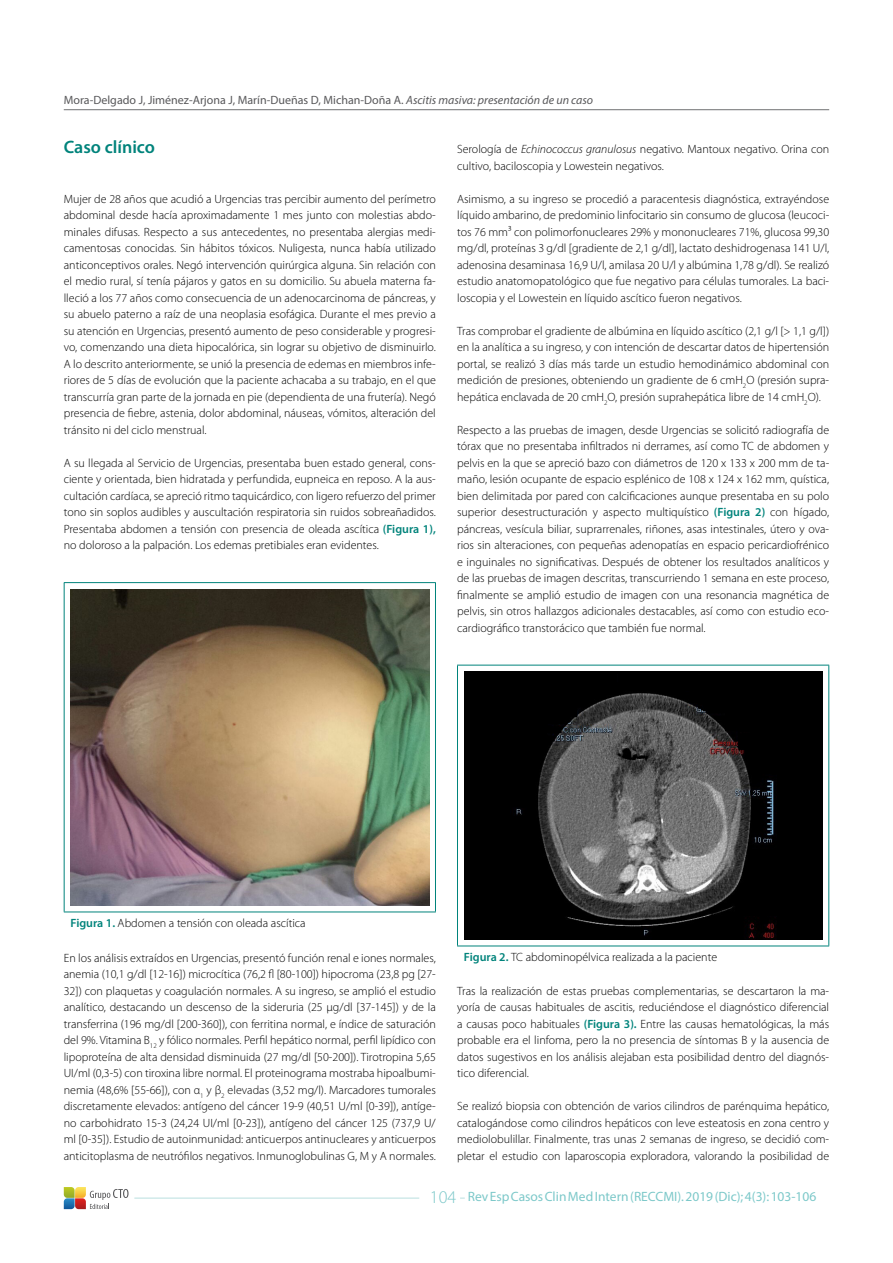
<style>
.page{position:relative;width:893px;height:1263px;background:#fff}
.page>*{position:absolute;margin:0;border:0;box-sizing:border-box;transform-origin:0 0}
.t1{font:600 18px "Myriad Pro";color:#00837b}
.t2{font:13.5px "Myriad Pro";color:#7cc8c9}
.t3{font:300 12px/16.5px "Myriad Pro";color:#000;text-align:justify}
.t4{font:12px "Myriad Pro";color:#58585a}
.s1{font-style:italic}
.s2{font-weight:600;color:#00837b}
.s3{font-weight:300;font-size:18px}
</style>
<div class="page">
<hr style="left:64px;top:109px;width:765px;height:1px;background:#707172">
<hr style="left:134px;top:1198px;width:285px;height:1px;background:#b9dfdf">
<svg style="left:64px;top:1187px;width:65px;height:22px"></svg>
<hr style="left:64px;top:582px;width:372px;height:1px;background:#00837b">
<hr style="left:64px;top:583px;width:1px;height:328px;background:#00837b">
<hr style="left:435px;top:583px;width:1px;height:328px;background:#00837b">
<hr style="left:64px;top:911px;width:372px;height:1px;background:#00837b">
<img style="left:70px;top:589px;width:359px;height:317px">
<hr style="left:457px;top:665px;width:372px;height:1px;background:#00837b">
<hr style="left:457px;top:665px;width:1px;height:280px;background:#00837b">
<hr style="left:828px;top:665px;width:1px;height:280px;background:#00837b">
<hr style="left:457px;top:945px;width:372px;height:1px;background:#00837b">
<div style="left:464px;top:671px;width:358px;height:269px;background:#000"></div>
<img style="left:516px;top:693px;width:260px;height:247px">
<p class="t4" style="left:64px;top:92px;width:531px">Mora-Delgado J, Jiménez-Arjona J, Marín-Dueñas D, Michan-Doña A. <span class="s1">Ascitis masiva: presentación de un caso</span></p>
<h1 class="t1" style="left:64px;top:136px;width:93px">Caso clínico</h1>
<p class="t3" style="left:64px;top:190px;width:374px">Mujer de 28 años que acudió a Urgencias tras percibir aumento del perímetro abdominal desde hacía aproximadamente 1 mes junto con molestias abdo&shy;minales difusas. Respecto a sus antecedentes, no presentaba alergias medi&shy;camentosas conocidas. Sin hábitos tóxicos. Nuligesta, nunca había utilizado anticonceptivos orales. Negó intervención quirúrgica alguna. Sin relación con el medio rural, sí tenía pájaros y gatos en su domicilio. Su abuela materna fa&shy;lleció a los 77 años como consecuencia de un adenocarcinoma de páncreas, y su abuelo paterno a raíz de una neoplasia esofágica. Durante el mes previo a su atención en Urgencias, presentó aumento de peso considerable y progresi&shy;vo, comenzando una dieta hipocalórica, sin lograr su objetivo de disminuirlo.<br>A lo descrito anteriormente, se unió la presencia de edemas en miembros infe&shy;riores de 5 días de evolución que la paciente achacaba a su trabajo, en el que transcurría gran parte de la jornada en pie (dependienta de una frutería). Negó presencia de fiebre, astenia, dolor abdominal, náuseas, vómitos, alteración del tránsito ni del ciclo menstrual.</p>
<p class="t3" style="left:64px;top:454px;width:374px">A su llegada al Servicio de Urgencias, presentaba buen estado general, cons&shy;ciente y orientada, bien hidratada y perfundida, eupneica en reposo. A la aus&shy;cultación cardíaca, se apreció ritmo taquicárdico, con ligero refuerzo del primer tono sin soplos audibles y auscultación respiratoria sin ruidos sobreañadidos.<br>Presentaba abdomen a tensión con presencia de oleada ascítica <span class="s2">(Figura 1), </span>no doloroso a la palpación. Los edemas pretibiales eran evidentes.</p>
<p class="t3" style="left:457px;top:141px;width:374px">Serología de <span class="s1">Echinococcus granulosus</span> negativo. Mantoux negativo. Orina con cultivo, baciloscopia y Lowestein negativos.</p>
<p class="t3" style="left:457px;top:190px;width:374px">Asimismo, a su ingreso se procedió a paracentesis diagnóstica, extrayéndose líquido ambarino, de predominio linfocitario sin consumo de glucosa (leucoci&shy;tos 76 mm³ con polimorfonucleares 29% y mononucleares 71%, glucosa 99,30 mg/dl, proteínas 3 g/dl [gradiente de 2,1 g/dl], lactato deshidrogenasa 141 U/l, adenosina desaminasa 16,9 U/l, amilasa 20 U/l y albúmina 1,78 g/dl). Se realizó estudio anatomopatológico que fue negativo para células tumorales. La baci&shy;loscopia y el Lowestein en líquido ascítico fueron negativos.</p>
<p class="t3" style="left:457px;top:322px;width:374px">Tras comprobar el gradiente de albúmina en líquido ascítico (2,1 g/l [&gt; 1,1 g/l]) en la analítica a su ingreso, y con intención de descartar datos de hipertensión portal, se realizó 3 días más tarde un estudio hemodinámico abdominal con medición de presiones, obteniendo un gradiente de 6 cmH<sub>2</sub>O (presión supra&shy;hepática enclavada de 20 cmH<sub>2</sub>O, presión suprahepática libre de 14 cmH<sub>2</sub>O).</p>
<p class="t3" style="left:457px;top:421px;width:374px">Respecto a las pruebas de imagen, desde Urgencias se solicitó radiografía de tórax que no presentaba infiltrados ni derrames, así como TC de abdomen y pelvis en la que se apreció bazo con diámetros de 120 x 133 x 200 mm de ta&shy;maño, lesión ocupante de espacio esplénico de 108 x 124 x 162 mm, quística, bien delimitada por pared con calcificaciones aunque presentaba en su polo superior desestructuración y aspecto multiquístico <span class="s2">(Figura 2)</span> con hígado, páncreas, vesícula biliar, suprarrenales, riñones, asas intestinales, útero y ova&shy;rios sin alteraciones, con pequeñas adenopatías en espacio pericardiofrénico e inguinales no significativas. Después de obtener los resultados analíticos y de las pruebas de imagen descritas, transcurriendo 1 semana en este proceso, finalmente se amplió estudio de imagen con una resonancia magnética de pelvis, sin otros hallazgos adicionales destacables, así como con estudio eco&shy;cardiográfico transtorácico que también fue normal.</p>
<p class="t3" style="left:71px;top:915px;width:237px"><span class="s2">Figura 1.</span> Abdomen a tensión con oleada ascítica</p>
<p class="t3" style="left:64px;top:949px;width:374px">En los análisis extraídos en Urgencias, presentó función renal e iones normales, anemia (10,1 g/dl [12-16]) microcítica (76,2 fl [80-100]) hipocroma (23,8 pg [27- 32]) con plaquetas y coagulación normales. A su ingreso, se amplió el estudio analítico, destacando un descenso de la sideruria (25 µg/dl [37-145]) y de la transferrina (196 mg/dl [200-360]), con ferritina normal, e índice de saturación del 9%. Vitamina B<sub>12</sub> y fólico normales. Perfil hepático normal, perfil lipídico con lipoproteína de alta densidad disminuida (27 mg/dl [50-200]). Tirotropina 5,65<br>UI/ml (0,3-5) con tiroxina libre normal. El proteinograma mostraba hipoalbumi&shy;nemia (48,6% [55-66]), con α<sub>1</sub> y β<sub>2</sub> elevadas (3,52 mg/l). Marcadores tumorales discretamente elevados: antígeno del cáncer 19-9 (40,51 U/ml [0-39]), antíge&shy;no carbohidrato 15-3 (24,24 UI/ml [0-23]), antígeno del cáncer 125 (737,9 U/ ml [0-35]). Estudio de autoinmunidad: anticuerpos antinucleares y anticuerpos anticitoplasma de neutrófilos negativos. Inmunoglobulinas G, M y A normales.</p>
<p class="t3" style="left:464px;top:949px;width:255px"><span class="s2">Figura 2.</span> TC abdominopélvica realizada a la paciente</p>
<p class="t3" style="left:457px;top:982px;width:374px">Tras la realización de estas pruebas complementarias, se descartaron la ma&shy;yoría de causas habituales de ascitis, reduciéndose el diagnóstico diferencial a causas poco habituales <span class="s2">(Figura 3).</span> Entre las causas hematológicas, la más probable era el linfoma, pero la no presencia de síntomas B y la ausencia de datos sugestivos en los análisis alejaban esta posibilidad dentro del diagnós&shy;tico diferencial.</p>
<p class="t3" style="left:457px;top:1098px;width:374px">Se realizó biopsia con obtención de varios cilindros de parénquima hepático, catalogándose como cilindros hepáticos con leve esteatosis en zona centro y mediolobulillar. Finalmente, tras unas 2 semanas de ingreso, se decidió com&shy;pletar el estudio con laparoscopia exploradora, valorando la posibilidad de</p>
<p class="t2" style="left:430px;top:1188px;width:388px"><span class="s3">104</span> Rev Esp Casos Clin Med Intern (RECCMI). 2019 (Dic); 4(3): 103-106</p>
</div>
